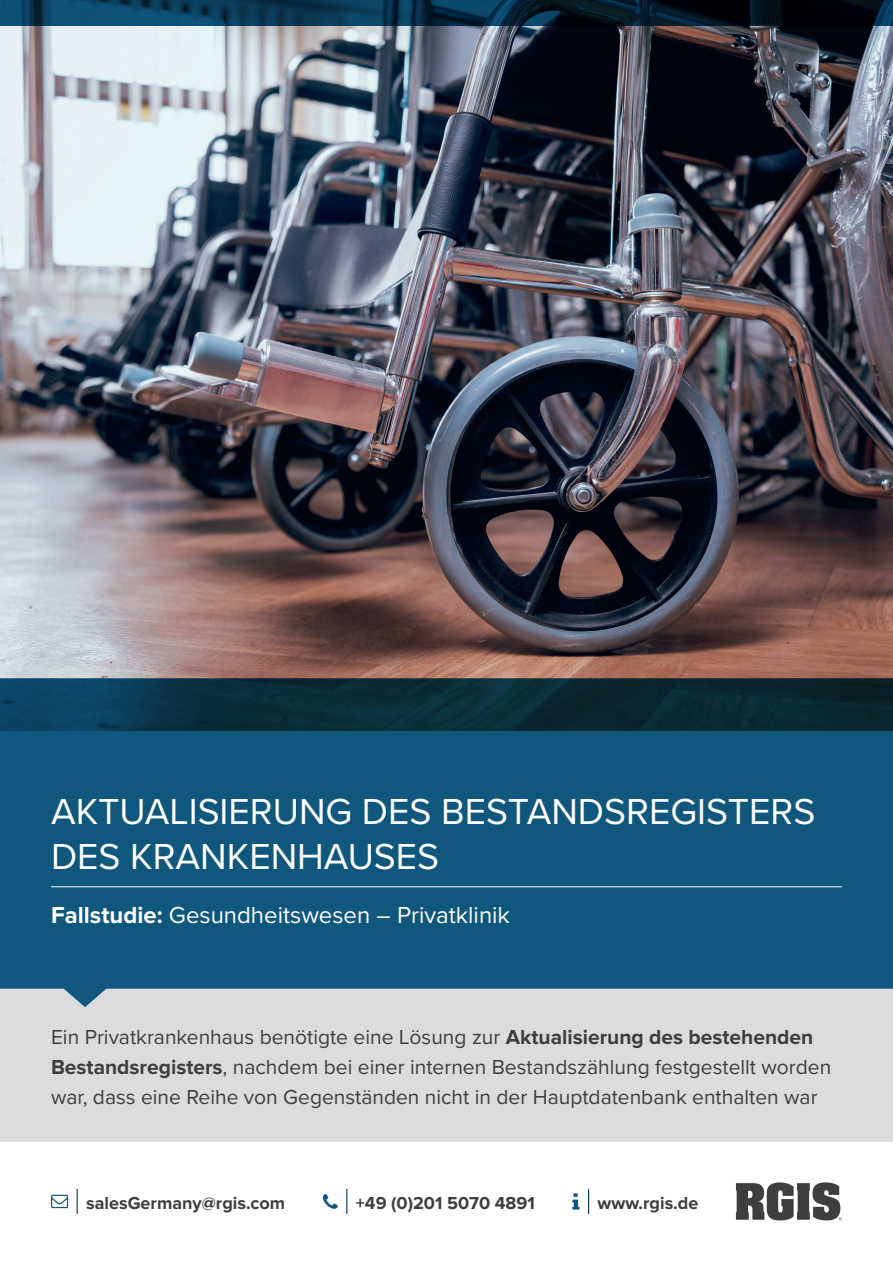
<style>
.page{position:relative;width:893px;height:1263px;background:#fff}
.page>*{position:absolute;margin:0;border:0;box-sizing:border-box;transform-origin:0 0}
.t1{font:37.5px/45px "Proxima Nova";color:#fff}
.t2{font:24px "Proxima Nova";color:#fff}
.t3{font:21px/30px "Proxima Nova";color:#3e3e3f}
.t4{font:700 18px "Proxima Nova";color:#3e3e3f}
.s1{font-weight:700}
</style>
<div class="page">
<svg style="left:588px;top:1189px;width:1px;height:24px"></svg>
<svg style="left:572px;top:1193px;width:7px;height:16px"></svg>
<svg style="left:77px;top:1189px;width:1px;height:24px"></svg>
<svg style="left:51px;top:1195px;width:17px;height:13px"></svg>
<svg style="left:346px;top:1189px;width:1px;height:24px"></svg>
<svg style="left:323px;top:1194px;width:15px;height:15px"></svg>
<svg style="left:736px;top:1182px;width:106px;height:38px"></svg>
<div style="left:0;top:1007px;width:893px;height:135px;background:#dbdcde"></div>
<svg style="left:0;top:731px;width:893px;height:276px;fill:#0f577d"></svg>
<hr style="left:51px;top:886px;width:791px;height:1px;background:#fff">
<img style="left:0;top:26px;width:893px;height:705px">
<svg style="left:0;top:0;width:893px;height:26px"></svg>
<h1 class="t1" style="left:51px;top:788px;width:766px">AKTUALISIERUNG DES BESTANDSREGISTERS<br>DES KRANKENHAUSES</h1>
<p class="t2" style="left:51px;top:897px;width:460px"><span class="s1">Fallstudie:</span> Gesundheitswesen – Privatklinik</p>
<p class="t3" style="left:51px;top:1021px;width:782px">Ein Privatkrankenhaus benötigte eine Lösung zur <span class="s1">Aktualisierung des bestehenden<br>Bestandsregisters</span>, nachdem bei einer internen Bestandszählung festgestellt worden war, dass eine Reihe von Gegenständen nicht in der Hauptdatenbank enthalten war</p>
<p class="t4" style="left:86px;top:1192px;width:201px">salesGermany@rgis.com</p>
<p class="t4" style="left:356px;top:1192px;width:180px">+49 (0)201 5070 4891</p>
<p class="t4" style="left:598px;top:1192px;width:102px">www.rgis.de</p>
</div>
